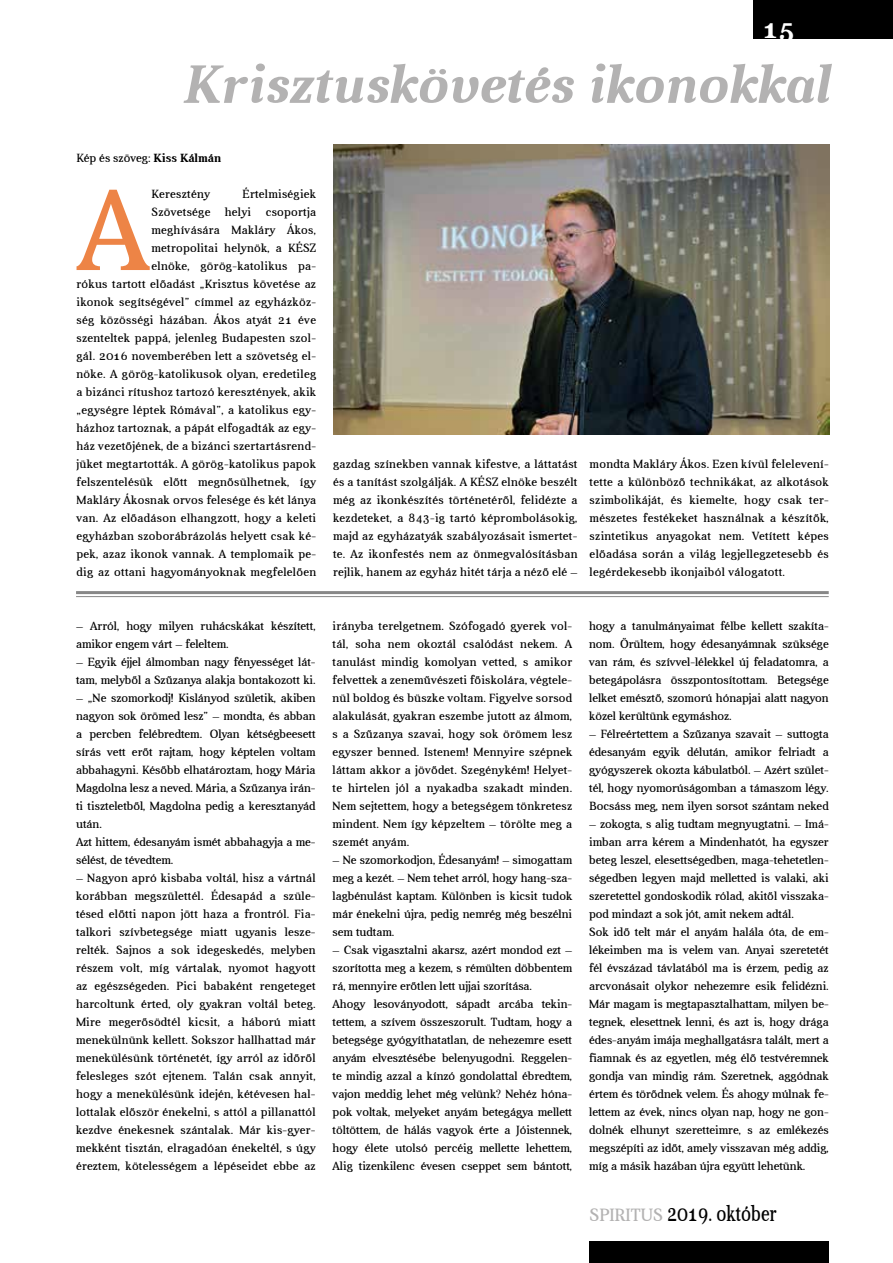
<style>
.page{position:relative;width:893px;height:1263px;background:#fff}
.page>*{position:absolute;margin:0;border:0;box-sizing:border-box;transform-origin:0 0}
.t1{font:115.8px "Aver";color:#ed8446}
.t2{font:italic 700 54px "Aver";color:#b3b2b2}
.t3{font:700 27px "Aver";color:#fff}
.t4{font:22.5px "Aver";color:#000;scale:.8 1}
.t5{font:12px/18px "Aver";color:#000;text-align:justify}
.t6{font:12px/18px "Aver";letter-spacing:.025em;color:#000;text-align:right}
.s1{font-weight:700}
.s2{font-size:18px;color:#b3b2b2}
</style>
<div class="page">
<div style="left:590px;top:1242px;width:239px;height:21px;background:#000"></div>
<div style="left:754px;top:0;width:139px;height:38px;background:#000"></div>
<hr style="left:76px;top:591px;width:753px;height:3px;background:#878787">
<hr style="left:76px;top:596px;width:753px;height:1px;background:#878787">
<img style="left:333px;top:145px;width:496px;height:289px">
<h3 class="t3" style="left:762px;top:14px;width:34px">15</h3>
<h2 class="t2" style="left:181px;top:54px;width:649px">Krisztuskövetés ikonokkal</h2>
<p class="t5" style="left:77px;top:149px;width:146px">Kép és szöveg: <span class="s1">Kiss Kálmán</span></p>
<h1 class="t1" style="left:78px;top:167px;width:72px">A</h1>
<p class="t6" style="left:151px;top:185px;width:60px">Keresztény</p>
<p class="t6" style="left:77px;top:185px;width:241px">Értelmiségiek<br>Szövetsége helyi csoportja<br>meghívására Makláry Ákos,<br>metropolitai helynök, a KÉSZ<br>elnöke, görög-katolikus pa-<br>rókus tartott előadást „Krisztus követése az ikonok segítségével” címmel az egyházköz&shy;ség közösségi házában. Ákos atyát 21 éve szenteltek pappá, jelenleg Budapesten szol&shy;gál. 2016 novemberében lett a szövetség el&shy;nöke. A görög-katolikusok olyan, eredetileg a bizánci rítushoz tartozó keresztények, akik „egységre léptek Rómával”, a katolikus egy&shy;házhoz tartoznak, a pápát elfogadták az egy&shy;ház vezetőjének, de a bizánci szertartásrend&shy;jüket megtartották. A görög-katolikus papok felszentelésük előtt megnősülhetnek, így Makláry Ákosnak orvos felesége és két lánya van. Az előadáson elhangzott, hogy a keleti egyházban szoborábrázolás helyett csak ké&shy;pek, azaz ikonok vannak. A templomaik pe&shy;dig az ottani hagyományoknak megfelelően</p>
<p class="t5" style="left:333px;top:455px;width:246px">gazdag színekben vannak kifestve, a láttatást és a tanítást szolgálják. A KÉSZ elnöke beszélt még az ikonkészítés történetéről, felidézte a kezdeteket, a 843-ig tartó képrombolásokig, majd az egyházatyák szabályozásait ismertet&shy;te. Az ikonfestés nem az önmegvalósításban rejlik, hanem az egyház hitét tárja a néző elé –</p>
<p class="t5" style="left:590px;top:455px;width:241px">mondta Makláry Ákos. Ezen kívül felelevení&shy;tette a különböző technikákat, az alkotások szimbolikáját, és kiemelte, hogy csak ter&shy;mészetes festékeket használnak a készítők, szintetikus anyagokat nem. Vetített képes előadása során a világ legjellegzetesebb és legérdekesebb ikonjaiból válogatott.</p>
<p class="t5" style="left:76px;top:617px;width:241px">– Arról, hogy milyen ruhácskákat készített, amikor engem várt – feleltem.</p>
<p class="t5" style="left:76px;top:653px;width:241px">– Egyik éjjel álmomban nagy fényességet lát&shy;tam, melyből a Szűzanya alakja bontakozott ki.</p>
<p class="t5" style="left:76px;top:689px;width:241px;text-align:left">– „Ne szomorkodj! Kislányod születik, akiben nagyon sok örömed lesz” – mondta, és abban a percben felébredtem. Olyan kétségbeesett sírás vett erőt rajtam, hogy képtelen voltam abbahagyni. Később elhatároztam, hogy Mária Magdolna lesz a neved. Mária, a Szűzanya irán&shy;ti tiszteletből, Magdolna pedig a keresztanyád után.<br>Azt hittem, édesanyám ismét abbahagyja a me&shy;sélést, de tévedtem.</p>
<p class="t5" style="left:76px;top:869px;width:241px">– Nagyon apró kisbaba voltál, hisz a vártnál korábban megszülettél. Édesapád a szüle&shy;tésed előtti napon jött haza a frontról. Fia&shy;talkori szívbetegsége miatt ugyanis lesze&shy;relték. Sajnos a sok idegeskedés, melyben részem volt, míg vártalak, nyomot hagyott az egészségeden. Pici babaként rengeteget harcoltunk érted, oly gyakran voltál beteg.<br>Mire megerősödtél kicsit, a háború miatt menekülnünk kellett. Sokszor hallhattad már menekülésünk történetét, így arról az időről felesleges szót ejtenem. Talán csak annyit, hogy a menekülésünk idején, kétévesen hal&shy;lottalak először énekelni, s attól a pillanattól kezdve énekesnek szántalak. Már kis-gyer&shy;mekként tisztán, elragadóan énekeltél, s úgy éreztem, kötelességem a lépéseidet ebbe az</p>
<p class="t5" style="left:333px;top:617px;width:241px">irányba terelgetnem. Szófogadó gyerek vol&shy;tál, soha nem okoztál csalódást nekem. A tanulást mindig komolyan vetted, s amikor felvettek a zeneművészeti főiskolára, végtele&shy;nül boldog és büszke voltam. Figyelve sorsod alakulását, gyakran eszembe jutott az álmom, s a Szűzanya szavai, hogy sok örömem lesz egyszer benned. Istenem! Mennyire szépnek láttam akkor a jövődet. Szegénykém! Helyet&shy;te hirtelen jól a nyakadba szakadt minden.<br>Nem sejtettem, hogy a betegségem tönkretesz mindent. Nem így képzeltem – törölte meg a szemét anyám.</p>
<p class="t5" style="left:333px;top:851px;width:241px">– Ne szomorkodjon, Édesanyám! – simogattam meg a kezét. – Nem tehet arról, hogy hang-sza&shy;lagbénulást kaptam. Különben is kicsit tudok már énekelni újra, pedig nemrég még beszélni sem tudtam.</p>
<p class="t5" style="left:333px;top:941px;width:241px;text-align:left">– Csak vigasztalni akarsz, azért mondod ezt – szorította meg a kezem, s rémülten döbbentem rá, mennyire erőtlen lett ujjai szorítása.<br>Ahogy lesoványodott, sápadt arcába tekin&shy;tettem, a szívem összeszorult. Tudtam, hogy a betegsége gyógyíthatatlan, de nehezemre esett anyám elvesztésébe belenyugodni. Reggelen&shy;te mindig azzal a kínzó gondolattal ébredtem, vajon meddig lehet még velünk? Nehéz hóna&shy;pok voltak, melyeket anyám betegágya mellett töltöttem, de hálás vagyok érte a Jóistennek, hogy élete utolsó percéig mellette lehettem, Alig tizenkilenc évesen cseppet sem bántott,</p>
<p class="t5" style="left:589px;top:617px;width:241px">hogy a tanulmányaimat félbe kellett szakíta&shy;nom. Örültem, hogy édesanyámnak szüksége van rám, és szívvel-lélekkel új feladatomra, a betegápolásra összpontosítottam. Betegsége lelket emésztő, szomorú hónapjai alatt nagyon közel kerültünk egymáshoz.</p>
<p class="t5" style="left:589px;top:725px;width:241px">– Félreértettem a Szűzanya szavait – suttogta édesanyám egyik délután, amikor felriadt a gyógyszerek okozta kábulatból. – Azért szület&shy;tél, hogy nyomorúságomban a támaszom légy.<br>Bocsáss meg, nem ilyen sorsot szántam neked</p>
<p class="t5" style="left:589px;top:815px;width:241px;text-align:left">– zokogta, s alig tudtam megnyugtatni. – Imá&shy;imban arra kérem a Mindenhatót, ha egyszer beteg leszel, elesettségedben, maga-tehetetlen&shy;ségedben legyen majd melletted is valaki, aki szeretettel gondoskodik rólad, akitől visszaka&shy;pod mindazt a sok jót, amit nekem adtál.<br>Sok idő telt már el anyám halála óta, de em&shy;lékeimben ma is velem van. Anyai szeretetét fél évszázad távlatából ma is érzem, pedig az arcvonásait olykor nehezemre esik felidézni.<br>Már magam is megtapasztalhattam, milyen be&shy;tegnek, elesettnek lenni, és azt is, hogy drága édes-anyám imája meghallgatásra talált, mert a fiamnak és az egyetlen, még élő testvéremnek gondja van mindig rám. Szeretnek, aggódnak értem és törődnek velem. És ahogy múlnak fe&shy;lettem az évek, nincs olyan nap, hogy ne gon&shy;dolnék elhunyt szeretteimre, s az emlékezés megszépíti az időt, amely visszavan még addig, míg a másik hazában újra együtt lehetünk.</p>
<h3 class="t4" style="left:590px;top:1201px;width:235px"><span class="s2">SPIRITUS</span> 2019. október</h3>
</div>
